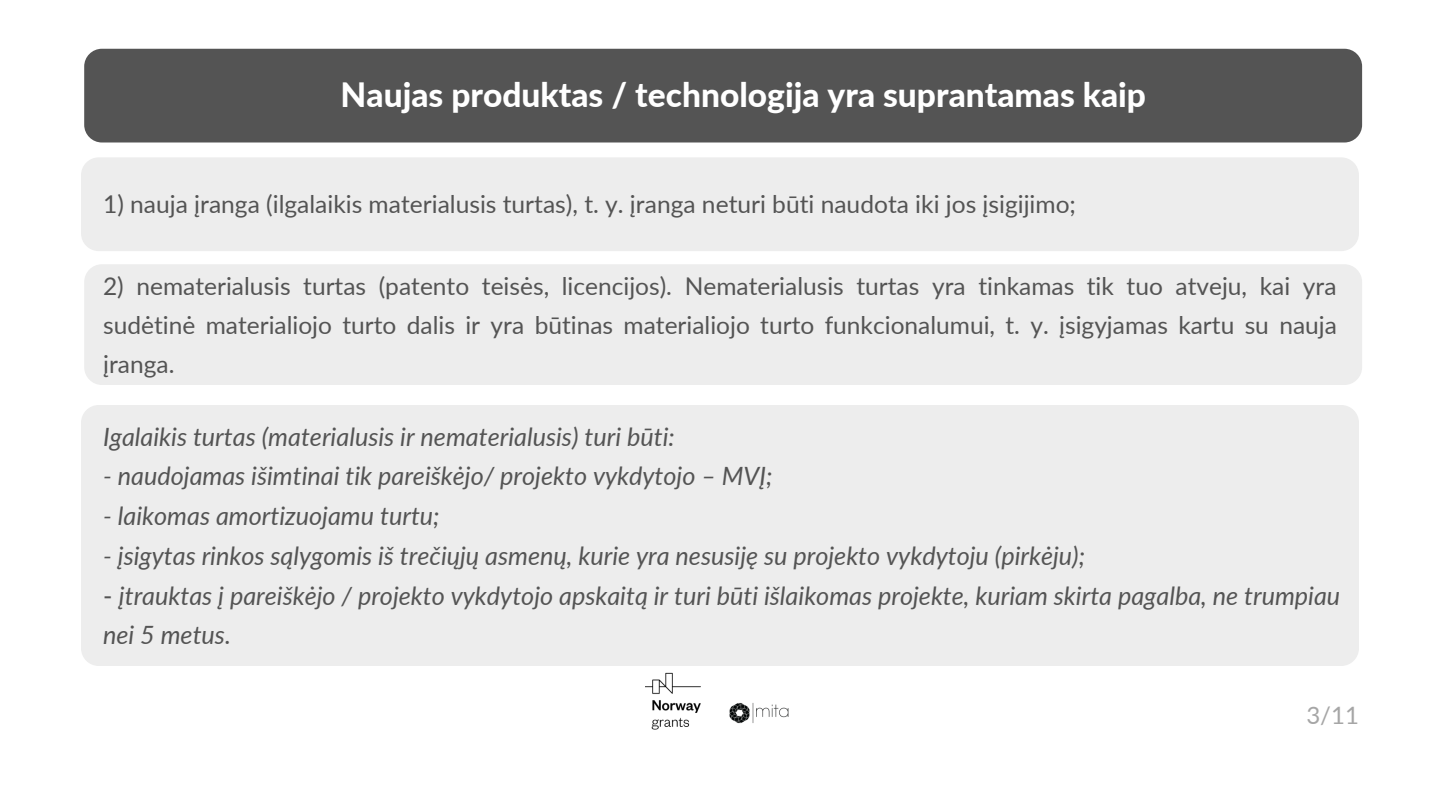
<style>
.page{position:relative;width:1440px;height:810px;background:#fff}
.page>*{position:absolute;margin:0;border:0;box-sizing:border-box;transform-origin:0 0}
.t1{font:800 33.5px "Lato";color:#fff}
.t2{font:italic 25.2px/39.8px "Lato";color:#545454}
.t3{font:24.6px "Lato";color:#545454}
.t4{font:24.5px/39px "Lato";color:#545454;text-align:justify}
.t5{font:24px "Lato";color:#a6a6a6}
.s1{font-style:normal}
</style>
<div class="page">
<div style="left:84px;top:49px;width:1278px;height:94px;background:#545454;border-radius:18px"></div>
<div style="left:81px;top:157px;width:1278px;height:94px;background:#ededed;border-radius:18px"></div>
<div style="left:84px;top:264px;width:1278px;height:121px;background:#ededed;border-radius:18px"></div>
<div style="left:81px;top:405px;width:1278px;height:261px;background:#ededed;border-radius:18px"></div>
<img style="left:646px;top:672px;width:55px;height:57px">
<img style="left:729px;top:703px;width:60px;height:21px">
<p class="t1" style="left:341px;top:74px;width:807px">Naujas produktas / technologija yra suprantamas kaip</p>
<p class="t3" style="left:103px;top:189px;width:974px">1) nauja įranga (ilgalaikis materialusis turtas), t. y. įranga neturi būti naudota iki jos įsigijimo;</p>
<p class="t4" style="left:103px;top:266px;width:1235px">2) nematerialusis turtas (patento teisės, licencijos). Nematerialusis turtas yra tinkamas tik tuo atveju, kai yra sudėtinė materialiojo turto dalis ir yra būtinas materialiojo turto funkcionalumui, t. y. įsigyjamas kartu su nauja įranga.</p>
<p class="t2" style="left:103px;top:416px;width:573px">Igalaikis turtas (materialusis ir nematerialusis) turi būti:</p>
<p class="t2" style="left:103px;top:456px;width:671px">- naudojamas išimtinai tik pareiškėjo/ projekto vykdytojo – MVĮ;</p>
<p class="t2" style="left:103px;top:495px;width:338px">- laikomas amortizuojamu turtu;</p>
<p class="t2" style="left:103px;top:535px;width:984px">- įsigytas rinkos sąlygomis iš trečiųjų asmenų, kurie yra nesusiję su projekto vykdytoju (pirkėju);</p>
<p class="t2" style="left:103px;top:575px;width:1239px"><span class="s1">-</span> įtrauktas į pareiškėjo / projekto vykdytojo apskaitą ir turi būti išlaikomas projekte, kuriam skirta pagalba, ne trumpiau nei 5 metus.</p>
<p class="t5" style="left:1306px;top:700px;width:54px">3/11</p>
</div>
